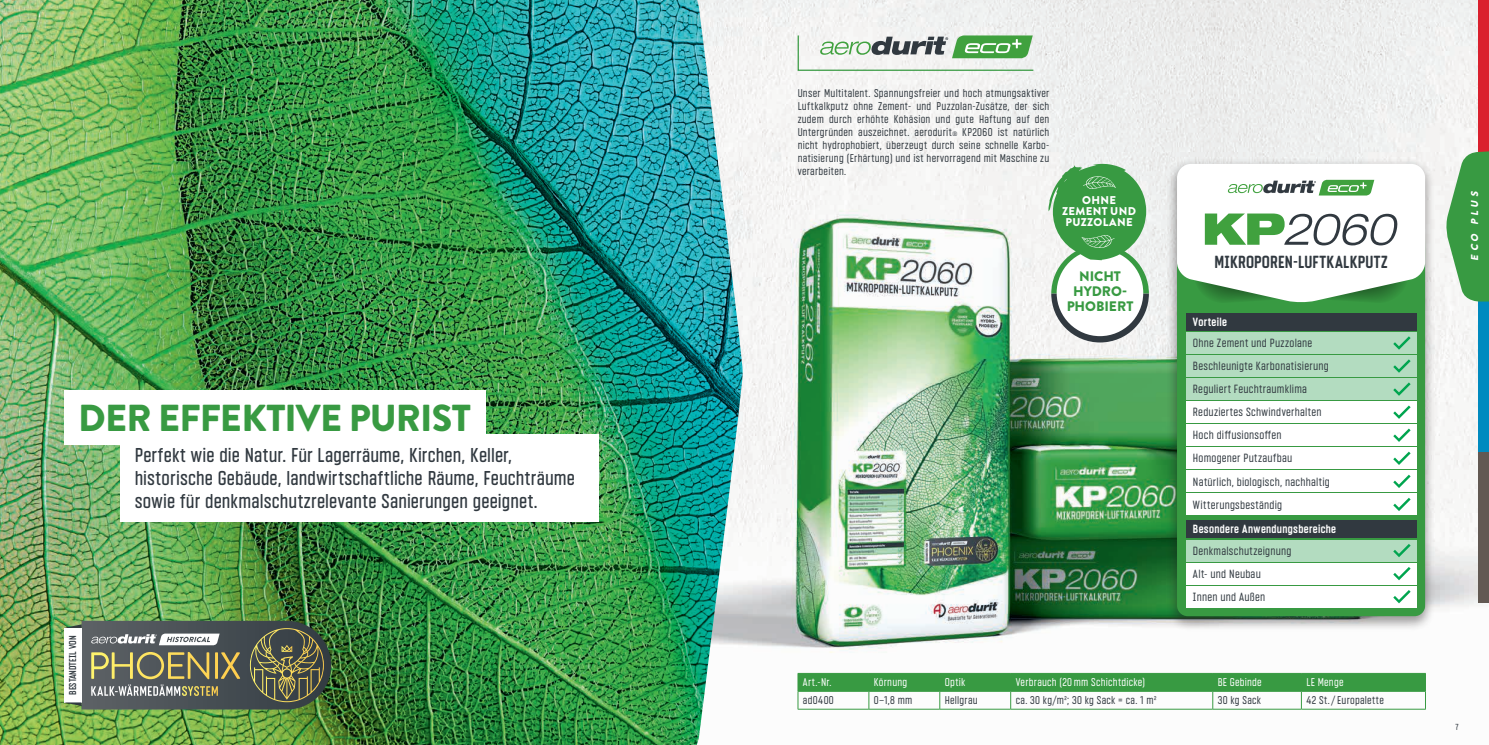
<style>
.page{position:relative;width:1489px;height:745px;background:#fff}
.page>*{position:absolute;margin:0;border:0;box-sizing:border-box;transform-origin:0 0}
.t1{font:900 37.5px "Brandon Grotesque";letter-spacing:-.02em;color:#389a42}
.t2{font:500 20px/22.5px "Vin Sans Pro";letter-spacing:.005em;color:#313940}
.t3{font:700 17.5px "Vin Sans Pro";letter-spacing:.02em;color:#313940}
.t4{font:900 13.75px/14.9px "Brandon Grotesque";letter-spacing:-.005em;color:#389a42;text-align:center}
.t5{font:11.88px/23px "Vin Sans Pro";letter-spacing:.02em;color:#313940}
.t6{font:700 11.88px "Vin Sans Pro";letter-spacing:.025em;color:#fff}
.t7{font:11.25px/13.1px "Vin Sans Pro";letter-spacing:.025em;color:#313940;text-align:justify}
.t8{font:11.25px "Vin Sans Pro";letter-spacing:.02em;color:#fff}
.t9{font:900 11.25px/10.8px "Brandon Grotesque";letter-spacing:.03em;color:#fff;text-align:center}
.t10{font:600 10px "Vin Sans Pro";color:#313940}
.t11{font:italic 900 10px "Brandon Grotesque";color:#fff}
.t12{font:8.75px "Vin Sans Pro";color:#313940}
.s1{font-size:6.25px}
</style>
<div class="page">
<img style="left:742px;top:0;width:746px;height:710px">
<img style="left:0;top:0;width:742px;height:744px">
<div style="left:64px;top:390px;width:421px;height:54px;background:#fff"></div>
<svg style="left:797px;top:34px;width:237px;height:37px"></svg>
<div style="left:1166px;top:158px;width:269px;height:473px;background:#231f20;opacity:.45"></div>
<svg style="left:1176px;top:224px;width:248px;height:391px;background:#57a660"></svg>
<div style="left:1185px;top:312px;width:231px;height:18px;background:#313940"></div>
<div style="left:1185px;top:520px;width:231px;height:17px;background:#313940"></div>
<div style="left:1185px;top:378px;width:231px;height:21px;background:#b3dcc0"></div>
<div style="left:1185px;top:332px;width:231px;height:21px;background:#b3dcc0"></div>
<div style="left:1185px;top:355px;width:231px;height:21px;background:#b3dcc0"></div>
<div style="left:1185px;top:401px;width:231px;height:21px;background:#fff"></div>
<div style="left:1185px;top:424px;width:231px;height:21px;background:#fff"></div>
<div style="left:1185px;top:447px;width:231px;height:21px;background:#fff"></div>
<div style="left:1185px;top:470px;width:231px;height:21px;background:#fff"></div>
<div style="left:1185px;top:493px;width:231px;height:21px;background:#fff"></div>
<div style="left:1185px;top:539px;width:231px;height:22px;background:#b3dcc0"></div>
<div style="left:1185px;top:562px;width:231px;height:22px;background:#fff"></div>
<div style="left:1185px;top:585px;width:231px;height:22px;background:#fff"></div>
<svg style="left:1176px;top:164px;width:248px;height:139px"></svg>
<svg style="left:1393px;top:474px;width:17px;height:13px"></svg>
<svg style="left:1393px;top:497px;width:17px;height:13px"></svg>
<svg style="left:1393px;top:544px;width:17px;height:13px"></svg>
<svg style="left:1393px;top:567px;width:17px;height:13px"></svg>
<svg style="left:1393px;top:590px;width:17px;height:13px"></svg>
<svg style="left:1393px;top:382px;width:17px;height:13px"></svg>
<svg style="left:1393px;top:336px;width:17px;height:13px"></svg>
<svg style="left:1393px;top:359px;width:17px;height:13px"></svg>
<svg style="left:1393px;top:405px;width:17px;height:13px"></svg>
<svg style="left:1393px;top:428px;width:17px;height:13px"></svg>
<svg style="left:1393px;top:451px;width:17px;height:13px"></svg>
<hr style="left:797px;top:672px;width:71px;height:1px;background:#389a42">
<hr style="left:868px;top:672px;width:71px;height:1px;background:#389a42">
<hr style="left:939px;top:672px;width:71px;height:1px;background:#389a42">
<hr style="left:1010px;top:672px;width:202px;height:1px;background:#389a42">
<hr style="left:1212px;top:672px;width:89px;height:1px;background:#389a42">
<hr style="left:1301px;top:672px;width:124px;height:1px;background:#389a42">
<svg style="left:797px;top:673px;width:628px;height:35px"></svg>
<hr style="left:797px;top:708px;width:71px;height:1px;background:#389a42">
<hr style="left:868px;top:708px;width:71px;height:1px;background:#389a42">
<hr style="left:939px;top:708px;width:71px;height:1px;background:#389a42">
<hr style="left:1010px;top:708px;width:202px;height:1px;background:#389a42">
<hr style="left:1212px;top:708px;width:89px;height:1px;background:#389a42">
<hr style="left:1301px;top:708px;width:124px;height:1px;background:#389a42">
<svg style="left:1048px;top:164px;width:100px;height:178px"></svg>
<div style="left:120px;top:434px;width:479px;height:87px;background:#fff"></div>
<svg style="left:64px;top:620px;width:267px;height:89px;background:#6e7266"></svg>
<div style="left:1478px;top:0;width:10px;height:163px;background:#da202d"></div>
<div style="left:1478px;top:301px;width:10px;height:150px;background:#008abf"></div>
<div style="left:1478px;top:451px;width:10px;height:151px;background:#625953"></div>
<svg style="left:1444px;top:151px;width:44px;height:150px"></svg>
<h1 class="t1" style="left:78px;top:391px;width:394px">DER EFFEKTIVE PURIST</h1>
<p class="t10" style="left:67px;top:694px;width:60px;rotate:-90deg">BESTANDTEIL VON</p>
<h2 class="t2" style="left:135px;top:444px;width:442px">Perfekt wie die Natur. Für Lagerräume, Kirchen, Keller, historische Gebäude, landwirtschaftliche Räume, Feuchträume sowie für denkmalschutzrelevante Sanierungen geeignet.</h2>
<p class="t7" style="left:797px;top:86px;width:253px">Unser Multitalent. Spannungsfreier und hoch atmungsaktiver Luftkalkputz ohne Zement- und Puzzolan-Zusätze, der sich zudem durch erhöhte Kohäsion und gute Haftung auf den Untergründen auszeichnet. aerodurit<span class="s1">®</span> KP2060 ist natürlich nicht hydrophobiert, überzeugt durch seine schnelle Karbo&shy;natisierung (Erhärtung) und ist hervorragend mit Maschine zu verarbeiten.</p>
<p class="t9" style="left:1062px;top:195px;width:75px">OHNE<br>ZEMENT UND<br>PUZZOLANE</p>
<p class="t4" style="left:1066px;top:269px;width:68px">NICHT<br>HYDRO-<br>PHOBIERT</p>
<h3 class="t3" style="left:1214px;top:252px;width:174px">MIKROPOREN-LUFTKALKPUTZ</h3>
<p class="t6" style="left:1192px;top:315px;width:36px">Vorteile</p>
<p class="t5" style="left:1192px;top:331px;width:137px">Ohne Zement und Puzzolane<br>Beschleunigte Karbonatisierung</p>
<p class="t5" style="left:1192px;top:400px;width:138px">Reduziertes Schwindverhalten<br>Hoch diffusionsoffen<br>Homogener Putzaufbau<br>Natürlich, biologisch, nachhaltig<br>Witterungsbeständig</p>
<p class="t5" style="left:1192px;top:538px;width:100px">Denkmalschutzeignung<br>Alt- und Neubau<br>Innen und Außen</p>
<p class="t5" style="left:1192px;top:377px;width:116px">Reguliert Feuchtraumklima</p>
<p class="t6" style="left:1192px;top:522px;width:145px">Besondere Anwendungsbereiche</p>
<p class="t8" style="left:803px;top:676px;width:30px">Art.-Nr.</p>
<p class="t8" style="left:873px;top:676px;width:35px">Körnung</p>
<p class="t8" style="left:944px;top:676px;width:22px">Optik</p>
<p class="t8" style="left:1015px;top:676px;width:131px">Verbrauch (20mm Schichtdicke)</p>
<p class="t8" style="left:1217px;top:676px;width:45px">BE Gebinde</p>
<p class="t8" style="left:1306px;top:676px;width:39px">LE Menge</p>
<p class="t7" style="left:803px;top:693px;width:32px">ad0400</p>
<p class="t7" style="left:873px;top:693px;width:40px">0–1,8 mm</p>
<p class="t7" style="left:944px;top:693px;width:34px">Hellgrau</p>
<p class="t7" style="left:1015px;top:693px;width:142px">ca. 30 kg/m²; 30 kg Sack = ca. 1 m²</p>
<p class="t7" style="left:1217px;top:693px;width:45px">30 kg Sack</p>
<p class="t7" style="left:1306px;top:693px;width:79px">42 St./Europalette</p>
<p class="t11" style="left:1467px;top:260px;width:73px;rotate:-90deg">ECO PLUS</p>
<p class="t12" style="left:1455px;top:722px;width:5px">7</p>
</div>
